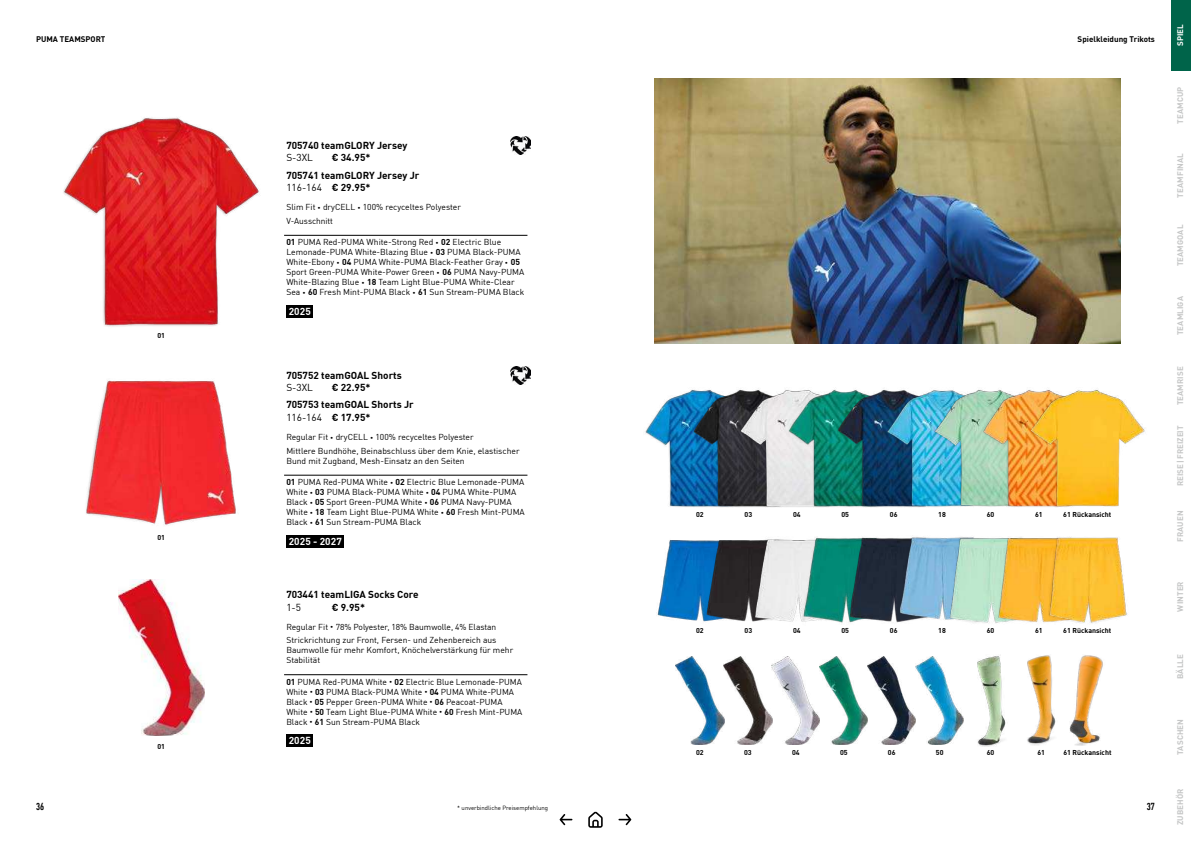
<style>
.page{position:relative;width:1191px;height:842px;background:#fff}
.page>*{position:absolute;margin:0;border:0;box-sizing:border-box;transform-origin:0 0}
.t1{font:700 10px/17.1px "FFDI Nfor PUMA";color:#000;text-align:center}
.t2{font:10px "FFDI Nfor PUMA";color:#000}
.t3{font:700 10px "FFDI Nfor PUMA";letter-spacing:.01em;color:#fff}
.t4{font:700 condensed 10px "FFDI Nfor PUMA";color:#000}
.t5{font:8.5px/10px "FFDI Nfor PUMA";color:#000}
.t6{font:700 8px "FFDI Nfor PUMA";letter-spacing:.01em;color:#c5c6c6}
.t7{font:700 8px "FFDI Nfor PUMA";color:#000}
.t8{font:700 8px "FFDI Nfor PUMA";letter-spacing:-.01em;color:#c5c6c6}
.t9{font:700 8px "FFDI Nfor PUMA";letter-spacing:.01em;color:#fff}
.t10{font:700 7px "FFDI Nfor PUMA";color:#000}
.t11{font:6px "FFDI Nfor PUMA";color:#000}
.s1{font-weight:700}
.s2{font-weight:700;font-size:11px}
</style>
<div class="page">
<img style="left:654px;top:79px;width:466px;height:264px">
<img style="left:119px;top:580px;width:86px;height:155px">
<img style="left:675px;top:656px;width:270px;height:88px">
<img style="left:86px;top:380px;width:150px;height:145px">
<img style="left:645px;top:398px;width:27px;height:109px">
<img style="left:672px;top:390px;width:48px;height:117px">
<img style="left:720px;top:390px;width:49px;height:118px">
<img style="left:769px;top:390px;width:48px;height:117px">
<img style="left:817px;top:389px;width:48px;height:118px">
<img style="left:63px;top:117px;width:235px;height:210px">
<img style="left:945px;top:656px;width:50px;height:90px">
<img style="left:995px;top:655px;width:46px;height:91px">
<img style="left:1041px;top:655px;width:62px;height:91px">
<img style="left:865px;top:390px;width:49px;height:118px">
<img style="left:914px;top:390px;width:48px;height:118px">
<img style="left:962px;top:389px;width:48px;height:118px">
<img style="left:1010px;top:390px;width:135px;height:117px">
<img style="left:656px;top:540px;width:37px;height:81px">
<img style="left:693px;top:540px;width:48px;height:82px">
<img style="left:741px;top:539px;width:49px;height:83px">
<img style="left:790px;top:537px;width:48px;height:85px">
<img style="left:838px;top:537px;width:49px;height:86px">
<img style="left:887px;top:537px;width:48px;height:86px">
<img style="left:935px;top:537px;width:48px;height:86px">
<img style="left:983px;top:537px;width:49px;height:86px">
<img style="left:1032px;top:537px;width:95px;height:86px">
<hr style="left:284px;top:475px;width:243px;height:1px;background:#000">
<hr style="left:284px;top:674px;width:243px;height:1px;background:#000">
<hr style="left:284px;top:235px;width:243px;height:1px;background:#000">
<img style="left:510px;top:136px;width:21px;height:19px">
<img style="left:510px;top:366px;width:21px;height:18px">
<div style="left:287px;top:305px;width:26px;height:12px;background:#000"></div>
<div style="left:287px;top:535px;width:57px;height:12px;background:#000"></div>
<div style="left:287px;top:734px;width:26px;height:13px;background:#000"></div>
<svg style="left:588px;top:811px;width:14px;height:17px"></svg>
<div style="left:1171px;top:0;width:20px;height:70px;background:#00644a"></div>
<svg style="left:559px;top:814px;width:13px;height:11px"></svg>
<svg style="left:618px;top:814px;width:13px;height:11px"></svg>
<p class="t7" style="left:36px;top:36px;width:71px">PUMA TEAMSPORT</p>
<p class="t7" style="left:1077px;top:36px;width:79px">Spielkleidung Trikots</p>
<p class="t1" style="left:286px;top:137px;width:123px">705740 teamGLORY Jersey</p>
<p class="t2" style="left:286px;top:153px;width:28px">S-3XL</p>
<p class="t1" style="left:286px;top:149px;width:135px">€ 34.95*<br>705741 teamGLORY Jersey Jr</p>
<p class="t2" style="left:286px;top:183px;width:86px">116-164 <span class="s1">€ 29.95*</span></p>
<p class="t5" style="left:286px;top:201px;width:176px;line-height:13.4px">Slim Fit <span class="s2">·</span> dryCELL <span class="s2">·</span> 100% recyceltes Polyester<br>V-Ausschnitt</p>
<p class="t5" style="left:286px;top:237px;width:239px"><span class="s1">01</span> PUMA Red-PUMA White-Strong Red <span class="s2">·</span> <span class="s1">02</span> Electric Blue Lemonade-PUMA White-Blazing Blue <span class="s2">·</span> <span class="s1">03</span> PUMA Black-PUMA White-Ebony <span class="s2">·</span> <span class="s1">04</span> PUMA White-PUMA Black-Feather Gray <span class="s2">·</span> <span class="s1">05<br></span>Sport Green-PUMA White-Power Green <span class="s2">·</span> <span class="s1">06</span> PUMA Navy-PUMA White-Blazing Blue <span class="s2">·</span> <span class="s1">18</span> Team Light Blue-PUMA White-Clear Sea <span class="s2">·</span> <span class="s1">60</span> Fresh Mint-PUMA Black <span class="s2">·</span> <span class="s1">61</span> Sun Stream-PUMA Black</p>
<p class="t10" style="left:157px;top:332px;width:9px">01</p>
<p class="t10" style="left:157px;top:533px;width:9px">01</p>
<p class="t10" style="left:157px;top:743px;width:9px">01</p>
<p class="t3" style="left:289px;top:305px;width:24px">2025</p>
<p class="t1" style="left:286px;top:366px;width:117px">705752 teamGOAL Shorts</p>
<p class="t2" style="left:286px;top:383px;width:28px">S-3XL</p>
<p class="t1" style="left:286px;top:379px;width:129px">€ 22.95*<br>705753 teamGOAL Shorts Jr</p>
<p class="t2" style="left:286px;top:412px;width:86px">116-164 <span class="s1">€ 17.95*</span></p>
<p class="t5" style="left:286px;top:431px;width:235px;line-height:13.4px">Regular Fit <span class="s2">·</span> dryCELL <span class="s2">·</span> 100% recyceltes Polyester<br>Mittlere Bundhöhe, Beinabschluss über dem Knie, elastischer</p>
<p class="t5" style="left:286px;top:455px;width:180px">Bund mit Zugband, Mesh-Einsatz an den Seiten</p>
<p class="t5" style="left:286px;top:477px;width:240px"><span class="s1">01</span> PUMA Red-PUMA White <span class="s2">·</span> <span class="s1">02</span> Electric Blue Lemonade-PUMA White <span class="s2">·</span> <span class="s1">03</span> PUMA Black-PUMA White <span class="s2">·</span> <span class="s1">04</span> PUMA White-PUMA Black <span class="s2">·</span> <span class="s1">05</span> Sport Green-PUMA White <span class="s2">·</span> <span class="s1">06</span> PUMA Navy-PUMA White <span class="s2">·</span> <span class="s1">18</span> Team Light Blue-PUMA White <span class="s2">·</span> <span class="s1">60</span> Fresh Mint-PUMA Black <span class="s2">·</span> <span class="s1">61</span> Sun Stream-PUMA Black</p>
<p class="t3" style="left:289px;top:535px;width:55px">2025 - 2027</p>
<p class="t1" style="left:286px;top:586px;width:134px">703441 teamLIGA Socks Core</p>
<p class="t2" style="left:286px;top:602px;width:16px">1-5</p>
<p class="t1" style="left:332px;top:599px;width:35px">€ 9.95*</p>
<p class="t5" style="left:286px;top:620px;width:212px;line-height:13.4px">Regular Fit <span class="s2">·</span> 78% Polyester, 18% Baumwolle, 4% Elastan<br>Strickrichtung zur Front, Fersen- und Zehenbereich aus</p>
<p class="t5" style="left:286px;top:645px;width:228px">Baumwolle für mehr Komfort, Knöchelverstärkung für mehr<br>Stabilität</p>
<p class="t5" style="left:286px;top:677px;width:237px"><span class="s1">01</span> PUMA Red-PUMA White <span class="s2">·</span> <span class="s1">02</span> Electric Blue Lemonade-PUMA White <span class="s2">·</span> <span class="s1">03</span> PUMA Black-PUMA White <span class="s2">·</span> <span class="s1">04</span> PUMA White-PUMA Black <span class="s2">·</span> <span class="s1">05</span> Pepper Green-PUMA White <span class="s2">·</span> <span class="s1">06</span> Peacoat-PUMA White <span class="s2">·</span> <span class="s1">50</span> Team Light Blue-PUMA White <span class="s2">·</span> <span class="s1">60</span> Fresh Mint-PUMA Black <span class="s2">·</span> <span class="s1">61</span> Sun Stream-PUMA Black</p>
<p class="t3" style="left:289px;top:735px;width:24px">2025</p>
<p class="t10" style="left:696px;top:511px;width:9px">02</p>
<p class="t10" style="left:744px;top:511px;width:9px">03</p>
<p class="t10" style="left:793px;top:511px;width:9px">04</p>
<p class="t10" style="left:841px;top:511px;width:9px">05</p>
<p class="t10" style="left:890px;top:511px;width:9px">06</p>
<p class="t10" style="left:938px;top:511px;width:9px">18</p>
<p class="t10" style="left:986px;top:511px;width:9px">60</p>
<p class="t10" style="left:1035px;top:511px;width:9px">61</p>
<p class="t10" style="left:1063px;top:511px;width:50px">61 Rückansicht</p>
<p class="t10" style="left:696px;top:627px;width:9px">02</p>
<p class="t10" style="left:744px;top:627px;width:9px">03</p>
<p class="t10" style="left:793px;top:627px;width:9px">04</p>
<p class="t10" style="left:841px;top:627px;width:9px">05</p>
<p class="t10" style="left:890px;top:627px;width:9px">06</p>
<p class="t10" style="left:938px;top:627px;width:9px">18</p>
<p class="t10" style="left:986px;top:627px;width:9px">60</p>
<p class="t10" style="left:1035px;top:627px;width:9px">61</p>
<p class="t10" style="left:1063px;top:627px;width:50px">61 Rückansicht</p>
<p class="t10" style="left:696px;top:748px;width:9px">02</p>
<p class="t10" style="left:744px;top:748px;width:9px">03</p>
<p class="t10" style="left:792px;top:748px;width:9px">04</p>
<p class="t10" style="left:840px;top:748px;width:9px">05</p>
<p class="t10" style="left:888px;top:748px;width:9px">06</p>
<p class="t10" style="left:936px;top:749px;width:9px">50</p>
<p class="t10" style="left:986px;top:749px;width:9px">60</p>
<p class="t10" style="left:1037px;top:749px;width:9px">61</p>
<p class="t10" style="left:1063px;top:749px;width:50px">61 Rückansicht</p>
<p class="t4" style="left:36px;top:800px;width:10px">36</p>
<p class="t4" style="left:1146px;top:800px;width:10px">37</p>
<p class="t11" style="left:457px;top:804px;width:92px">* unverbindliche Preisempfehlung</p>
<p class="t9" style="left:1175px;top:46px;width:23px;rotate:-90deg">SPIEL</p>
<p class="t6" style="left:1175px;top:124px;width:38px;rotate:-90deg">TEAMCUP</p>
<p class="t6" style="left:1175px;top:197px;width:46px;rotate:-90deg">TEAMFINAL</p>
<p class="t6" style="left:1175px;top:266px;width:43px;rotate:-90deg">TEAMGOAL</p>
<p class="t6" style="left:1175px;top:335px;width:40px;rotate:-90deg">TEAMLIGA</p>
<p class="t6" style="left:1175px;top:405px;width:40px;rotate:-90deg">TEAMRISE</p>
<p class="t8" style="left:1175px;top:486px;width:62px;rotate:-90deg">REISE | FREIZEIT</p>
<p class="t6" style="left:1175px;top:542px;width:33px;rotate:-90deg">FRAUEN</p>
<p class="t6" style="left:1175px;top:611px;width:32px;rotate:-90deg">WINTER</p>
<p class="t6" style="left:1175px;top:679px;width:27px;rotate:-90deg">BÄLLE</p>
<p class="t6" style="left:1175px;top:755px;width:37px;rotate:-90deg">TASCHEN</p>
<p class="t6" style="left:1175px;top:825px;width:38px;rotate:-90deg">ZUBEHÖR</p>
</div>
